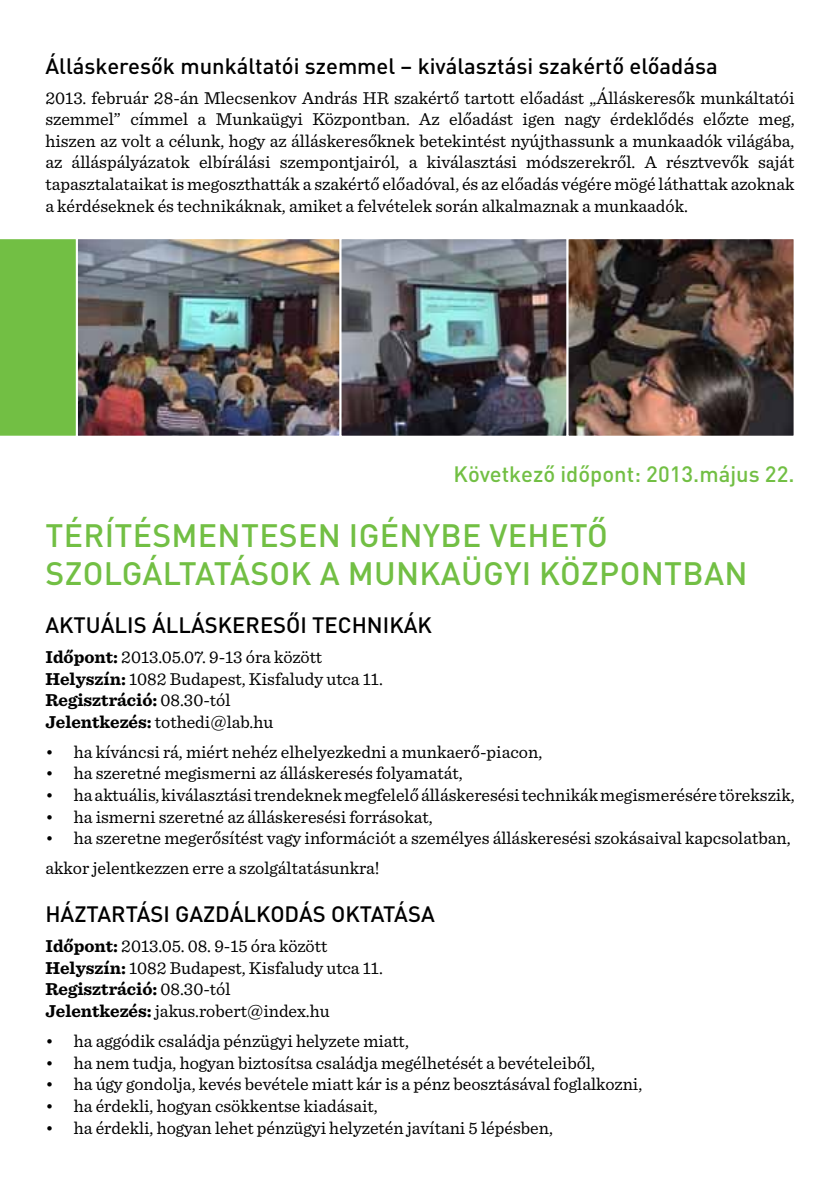
<style>
.page{position:relative;width:840px;height:1191px;background:#fff}
.page>*{position:absolute;margin:0;border:0;box-sizing:border-box;transform-origin:0 0}
.t1{font:500 32px/38.4px "DIN Pro";letter-spacing:.01em;color:#72bf44}
.t2{font:500 22px "DIN Pro";color:#000}
.t3{font:500 22px "DIN Pro";color:#72bf44}
.t4{font:18px/21.6px "Sentinel";color:#000}
.s1{font-weight:700}
</style>
<div class="page">
<img style="left:79px;top:240px;width:713px;height:195px">
<div style="left:76px;top:237px;width:265px;height:201px;border:2px solid #fff"></div>
<div style="left:339px;top:237px;width:229px;height:201px;border:2px solid #fff"></div>
<div style="left:566px;top:237px;width:229px;height:201px;border:2px solid #fff"></div>
<div style="left:0;top:237px;width:78px;height:201px;background:#72bf44"></div>
<p class="t2" style="left:45px;top:51px;width:673px">Álláskeresők munkáltatói szemmel – kiválasztási szakértő előadása</p>
<p class="t4" style="left:45px;top:86px;width:750px;text-align:justify">2013. február 28-án Mlecsenkov András HR szakértő tartott előadást „Álláskeresők munkáltatói szemmel” címmel a Munkaügyi Központban. Az előadást igen nagy érdeklődés előzte meg, hiszen az volt a célunk, hogy az álláskeresőknek betekintést nyújthassunk a munkaadók világába, az álláspályázatok elbírálási szempontjairól, a kiválasztási módszerekről. A résztvevők saját tapasztalataikat is megoszthatták a szakértő előadóval, és az előadás végére mögé láthattak azoknak a kérdéseknek és technikáknak, amiket a felvételek során alkalmaznak a munkaadók.</p>
<p class="t3" style="left:453px;top:459px;width:342px">Következő időpont: 2013.május 22.</p>
<h1 class="t1" style="left:46px;top:514px;width:703px">Térítésmentesen igénybe vehető szolgáltatások a M unkaügyi Központban</h1>
<p class="t2" style="left:45px;top:610px;width:42px">AKTUÁLIS</p>
<p class="t2" style="left:152px;top:610px;width:14px">ÁLLÁS</p>
<p class="t2" style="left:218px;top:610px;width:28px">KERESŐI</p>
<p class="t2" style="left:312px;top:610px;width:14px">TECHNI</p>
<p class="t2" style="left:389px;top:610px;width:44px">KÁK</p>
<p class="t4" style="left:45px;top:645px;width:339px"><span class="s1">Időpont:</span> 2013.05.07. 9-13 óra között <span class="s1">Helyszín:</span> 1082 Budapest, Kisfaludy utca 11.<br><span class="s1">Regisztráció:</span> 08.30-tól<br><span class="s1">Jelentkezés:</span> tothedi@lab.hu</p>
<p class="t4" style="left:45px;top:740px;width:498px">• ha kíváncsi rá, miért nehéz elhelyezkedni a munkaerő-piacon,</p>
<p class="t4" style="left:45px;top:761px;width:418px">• ha szeretné megismerni az álláskeresés folyamatát,</p>
<p class="t4" style="left:45px;top:783px;width:750px">• haaktuális,kiválasztásitrendeknekmegfelelőálláskeresésitechnikákmegismeréséretörekszik,</p>
<p class="t4" style="left:45px;top:804px;width:388px">• ha ismerni szeretné az álláskeresési forrásokat,</p>
<p class="t4" style="left:45px;top:822px;width:746px;line-height:30px">• ha szeretne megerősítést vagy információt a személyes álláskeresési szokásaival kapcsolatban, akkor jelentkezzen erre a szolgáltatásunkra!</p>
<p class="t2" style="left:45px;top:899px;width:14px">HÁZTARTÁSI</p>
<p class="t2" style="left:175px;top:899px;width:15px">GAZDÁL</p>
<p class="t2" style="left:256px;top:899px;width:29px">KODÁS</p>
<p class="t2" style="left:331px;top:899px;width:43px">OKTATÁSA</p>
<p class="t4" style="left:45px;top:934px;width:339px"><span class="s1">Időpont:</span> 2013.05. 08. 9-15 óra között <span class="s1">Helyszín:</span> 1082 Budapest, Kisfaludy utca 11.<br><span class="s1">Regisztráció:</span> 08.30-tól<br><span class="s1">Jelentkezés:</span> jakus.robert@index.hu</p>
<p class="t4" style="left:45px;top:1029px;width:365px">• ha aggódik családja pénzügyi helyzete miatt,</p>
<p class="t4" style="left:45px;top:1050px;width:551px">• ha nem tudja, hogyan biztosítsa családja megélhetését a bevételeiből,</p>
<p class="t4" style="left:45px;top:1072px;width:598px">• ha úgy gondolja, kevés bevétele miatt kár is a pénz beosztásával foglalkozni,</p>
<p class="t4" style="left:45px;top:1094px;width:333px">• ha érdekli, hogyan csökkentse kiadásait,</p>
<p class="t4" style="left:45px;top:1115px;width:509px">• ha érdekli, hogyan lehet pénzügyi helyzetén javítani 5 lépésben,</p>
</div>
